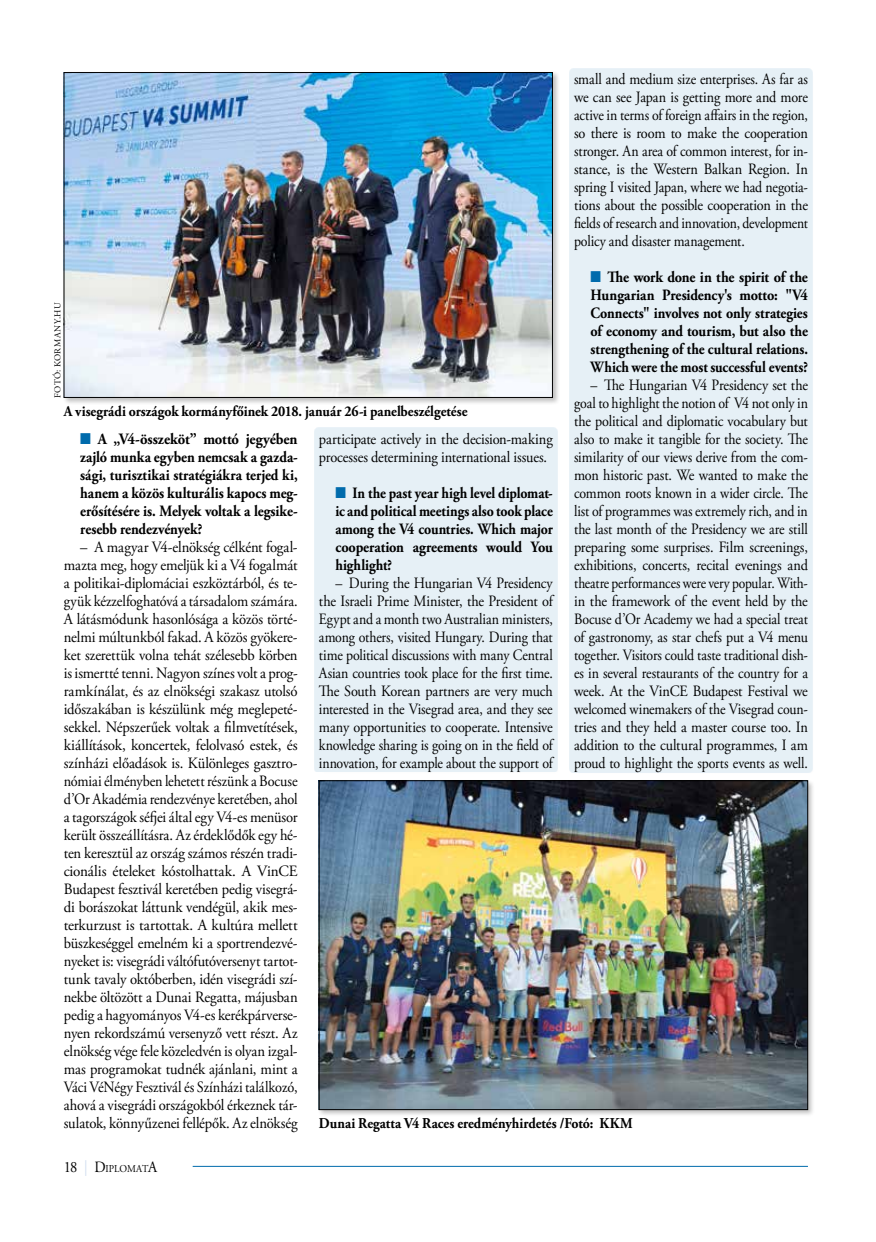
<style>
.page{position:relative;width:876px;height:1242px;background:#fff}
.page>*{position:absolute;margin:0;border:0;box-sizing:border-box;transform-origin:0 0}
.t1{font:15.75px/18px "Adobe Garamond Pro";letter-spacing:-.01em;color:#000;text-align:justify;scale:.88 1}
.t2{font:15.75px/18px "Adobe Garamond Pro";letter-spacing:-.01em;color:#000;text-align:justify;scale:.93 1}
.t3{font:700 15.75px/18px "Adobe Garamond Pro";letter-spacing:-.005em;color:#000;text-align:justify;scale:.91 1}
.t4{font:700 15.75px/18px "Adobe Garamond Pro";letter-spacing:-.005em;color:#000;text-align:justify;scale:.93 1}
.t5{font:700 15.75px/18px "Adobe Garamond Pro";letter-spacing:-.005em;color:#000;text-align:justify;scale:.88 1}
.t6{font:15.75px/18px "Adobe Garamond Pro";letter-spacing:-.01em;color:#000;scale:.92 1}
.t7{font:700 15px "Adobe Garamond Pro";color:#000;scale:.92 1}
.t8{font:10.5px "Adobe Garamond Pro";letter-spacing:-.005em;color:#000;scale:.92 1}
.t9{font:9px "Adobe Garamond Pro";letter-spacing:.035em;color:#000}
.s1{font-family:"Dixieland";font-weight:400;color:#006bac}
.s2{font-size:15.75px}
.s3{font-size:15.75px;color:#cfddef}
</style>
<div class="page">
<hr style="left:193px;top:1166px;width:615px;height:1px;background:#006bac">
<div style="left:319px;top:431px;width:243px;height:345px;background:#000;opacity:.25"></div>
<div style="left:314px;top:427px;width:243px;height:345px;background:#e6f0f6"></div>
<div style="left:574px;top:72px;width:243px;height:704px;background:#000;opacity:.25"></div>
<div style="left:569px;top:68px;width:243px;height:704px;background:#e6f0f6"></div>
<div style="left:62px;top:71px;width:498px;height:334px;background:#000;opacity:.25"></div>
<img style="left:66px;top:74px;width:485px;height:322px">
<div style="left:64px;top:72px;width:489px;height:326px;border:1px solid #000"></div>
<div style="left:317px;top:779px;width:499px;height:338px;background:#000;opacity:.25"></div>
<img style="left:321px;top:782px;width:485px;height:325px">
<div style="left:319px;top:780px;width:489px;height:329px;border:1px solid #000"></div>
<p class="t1" style="left:574px;top:70px;width:267px">small and medium size enterprises. As far as we can see Japan is getting more and more active in terms of foreign affairs in the region, so there is room to make the cooperation stronger. An area of common interest, for in&shy;stance, is the Western Balkan Region. In spring I visited Japan, where we had negotia&shy;tions about the possible cooperation in the fields of research and innovation, development policy and disaster management.</p>
<p class="t3" style="left:591px;top:268px;width:240px"><span class="s1">P</span> The work done in the spirit of the Hungarian Presidency's motto: "V4<br>Connects" involves not only strategies of economy and tourism, but also the strengthening of the cultural relations.<br>Which were the most successful events?</p>
<p class="t1" style="left:574px;top:376px;width:267px;text-indent:17px">– The Hungarian V4 Presidency set the goal to highlight the notion of V4 not only in the political and diplomatic vocabulary but also to make it tangible for the society. The similarity of our views derive from the com&shy;mon historic past. We wanted to make the common roots known in a wider circle. The list of programmes was extremely rich, and in the last month of the Presidency we are still preparing some surprises. Film screenings, exhibitions, concerts, recital evenings and theatre performances were very popular. With&shy;in the framework of the event held by the Bocuse d’Or Academy we had a special treat of gastronomy, as star chefs put a V4 menu together. Visitors could taste traditional dish&shy;es in several restaurants of the country for a week. At the VinCE Budapest Festival we welcomed winemakers of the Visegrad coun&shy;tries and they held a master course too. In addition to the cultural programmes, I am proud to highlight the sports events as well.</p>
<p class="t9" style="left:52px;top:398px;width:97px;rotate:-90deg">FOTÓ: KORMANY.HU</p>
<p class="t7" style="left:64px;top:403px;width:440px">A visegrádi országok kormányfőinek 2018. január 26-i panelbeszélgetése</p>
<p class="t4" style="left:80px;top:430px;width:235px"><span class="s1">P</span> A „V4-összeköt” mottó jegyében zajló munka egyben nemcsak a gazda&shy;sági, turisztikai stratégiákra terjed ki, hanem a közös kulturális kapocs meg&shy;erősítésére is. Melyek voltak a legsike&shy;resebb rendezvények?</p>
<p class="t2" style="left:64px;top:538px;width:253px;text-indent:16px">– A magyar V4-elnökség célként fogal&shy;mazta meg, hogy emeljük ki a V4 fogalmát a politikai-diplomáciai eszköztárból, és te&shy;gyük kézzelfoghatóvá a társadalom számára.<br>A látásmódunk hasonlósága a közös törté&shy;nelmi múltunkból fakad. A közös gyökere&shy;ket szerettük volna tehát szélesebb körben is ismertté tenni. Nagyon színes volt a prog&shy;ramkínálat, és az elnökségi szakasz utolsó időszakában is készülünk még meglepeté&shy;sekkel. Népszerűek voltak a filmvetítések, kiállítások, koncertek, felolvasó estek, és színházi előadások is. Különleges gasztro&shy;nómiai élményben lehetett részünk a Bocuse d’Or Akadémia rendezvénye keretében, ahol a tagországok séfjei által egy V4-es menüsor került összeállításra. Az érdeklődők egy hé&shy;ten keresztül az ország számos részén tradi&shy;cionális ételeket kóstolhattak. A VinCE Budapest fesztivál keretében pedig visegrá&shy;di borászokat láttunk vendégül, akik mes&shy;terkurzust is tartottak. A kultúra mellett büszkeséggel emelném ki a sportrendezvé&shy;nyeket is: visegrádi váltófutóversenyt tartot&shy;tunk tavaly októberben, idén visegrádi szí&shy;nekbe öltözött a Dunai Regatta, májusban pedig a hagyományos V4-es kerékpárverse&shy;nyen rekordszámú versenyző vett részt. Az elnökség vége fele közeledvén is olyan izgal&shy;mas programokat tudnék ajánlani, mint a Váci VéNégy Fesztivál és Színházi találkozó, ahová a visegrádi országokból érkeznek tár&shy;sulatok, könnyűzenei fellépők. Az elnökség</p>
<p class="t6" style="left:319px;top:430px;width:256px">participate actively in the decision-making processes determining international issues.</p>
<p class="t5" style="left:335px;top:484px;width:249px"><span class="s1">P</span> In the past year high level diplomat&shy;ic and political meetings also took place among the V4 countries. Which major cooperation agreements would You highlight?</p>
<p class="t1" style="left:319px;top:574px;width:267px;text-indent:17px">– During the Hungarian V4 Presidency the Israeli Prime Minister, the President of Egypt and a month two Australian ministers, among others, visited Hungary. During that time political discussions with many Central Asian countries took place for the first time.<br>The South Korean partners are very much interested in the Visegrad area, and they see many opportunities to cooperate. Intensive knowledge sharing is going on in the field of innovation, for example about the support of</p>
<p class="t7" style="left:319px;top:1114px;width:343px">Dunai Regatta V4 Races eredményhirdetés /Fotó: KKM</p>
<p class="t8" style="left:64px;top:1162px;width:103px"><span class="s2">18</span> <span class="s3">|</span> <span class="s2">D</span>IPLOMAT<span class="s2">A</span></p>
</div>
